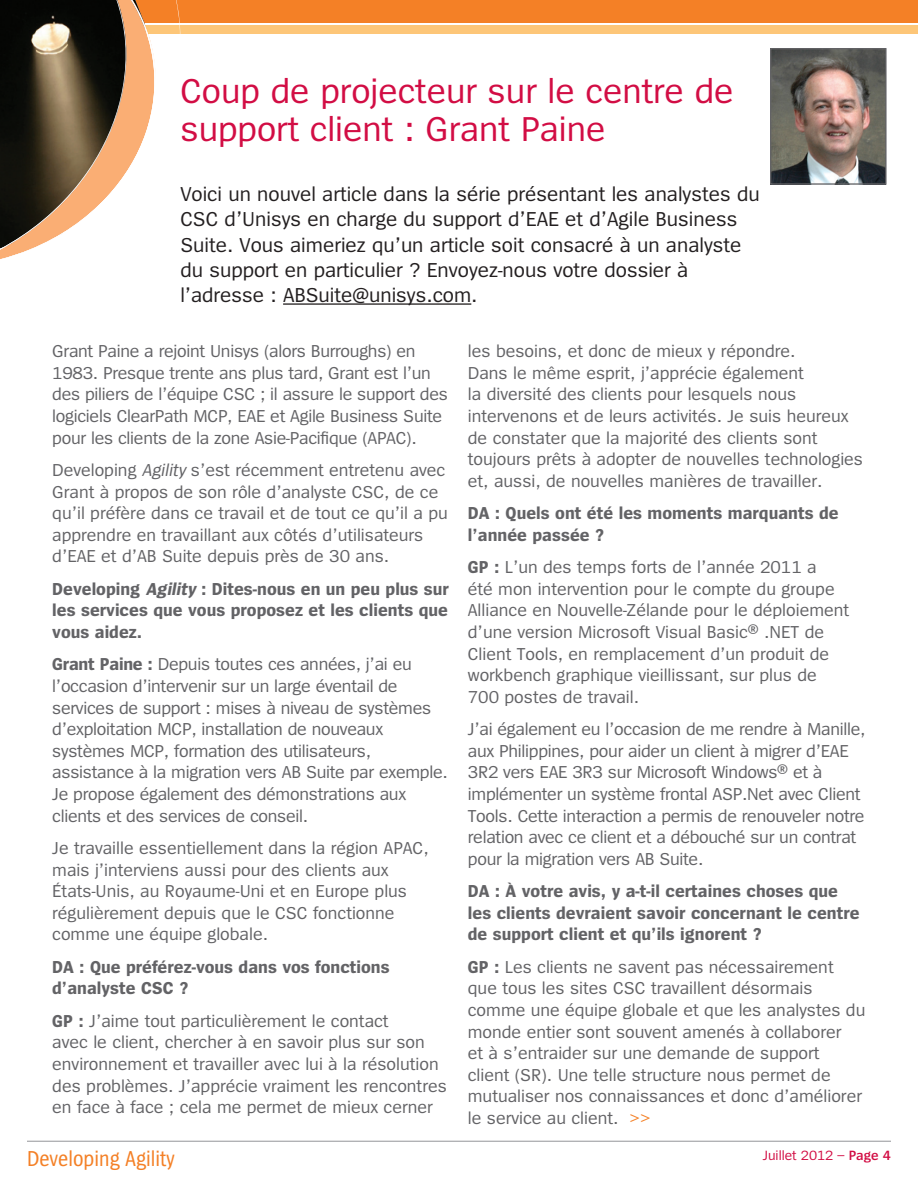
<style>
.page{position:relative;width:918px;height:1188px;background:#fff}
.page>*{position:absolute;margin:0;border:0;box-sizing:border-box;transform-origin:0 0}
.t1{font:36px/37.5px "Spiegel";color:#d20d44}
.Text_Headline{font:22.5px "Spiegel Cd";color:#f48026}
.t2{font:21px/25.2px "Spiegel";color:#231f20}
.t3{font:18px/21.6px "Spiegel";color:#636366}
.t4{font:700 18px/21.6px "Spiegel";color:#636366}
.t5{font:13.95px "Spiegel";color:#d20d44}
.s1{font-style:italic}
.s2{font-weight:700}
.s3{color:#f48026}
.s4{font-weight:600}
</style>
<div class="page">
<div style="left:0;top:0;width:918px;height:22px;background:#f48026"></div>
<div style="left:0;top:25px;width:918px;height:9px;background:#fdc678"></div>
<svg style="left:0;top:0;width:156px;height:259px"></svg>
<hr style="left:27px;top:1141px;width:864px;height:1px;background:#939598">
<hr style="left:283px;top:303px;width:188px;height:2px;background:#231f20">
<img style="left:772px;top:50px;width:113px;height:133px">
<div style="left:770px;top:48px;width:117px;height:137px;border:1px solid #636366"></div>
<p class="t1" style="left:180px;top:74px;width:555px">Coup de projecteur sur le centre de support client : Grant Paine</p>
<p class="t2" style="left:180px;top:182px;width:581px">Voici un nouvel article dans la série présentant les analystes du CSC d’Unisys en charge du support d’EAE et d’Agile Business Suite. Vous aimeriez qu’un article soit consacré à un analyste du support en particulier ? Envoyez-nous votre dossier à l’adresse : ABSuite@unisys.com.</p>
<p class="t3" style="left:52px;top:341px;width:397px">Grant Paine a rejoint Unisys (alors Burroughs) en 1983. Presque trente ans plus tard, Grant est l’un des piliers de l’équipe CSC ; il assure le support des logiciels ClearPath MCP, EAE et Agile Business Suite pour les clients de la zone Asie-Pacifique (APAC).</p>
<p class="t3" style="left:52px;top:460px;width:397px">Developing <span class="s1">Agility</span> s’est récemment entretenu avec Grant à propos de son rôle d’analyste CSC, de ce qu’il préfère dans ce travail et de tout ce qu’il a pu apprendre en travaillant aux côtés d’utilisateurs d’EAE et d’AB Suite depuis près de 30 ans.</p>
<p class="t4" style="left:52px;top:578px;width:398px;text-align:justify">Developing <span class="s1">Agility</span> : Dites-nous en un peu plus sur les services que vous proposez et les clients que vous aidez.</p>
<p class="t3" style="left:52px;top:654px;width:397px"><span class="s2">Grant Paine :</span> Depuis toutes ces années, j’ai eu l’occasion d’intervenir sur un large éventail de services de support : mises à niveau de systèmes d’exploitation MCP, installation de nouveaux systèmes MCP, formation des utilisateurs, assistance à la migration vers AB Suite par exemple.<br>Je propose également des démonstrations aux clients et des services de conseil.</p>
<p class="t3" style="left:52px;top:838px;width:378px">Je travaille essentiellement dans la région APAC, mais j’interviens aussi pour des clients aux États-Unis, au Royaume-Uni et en Europe plus régulièrement depuis que le CSC fonctionne comme une équipe globale.</p>
<p class="t4" style="left:52px;top:956px;width:339px">DA : Que préférez-vous dans vos fonctions d’analyste CSC ?</p>
<p class="t3" style="left:52px;top:1010px;width:396px"><span class="s2">GP :</span> J’aime tout particulièrement le contact<br>avec le client, chercher à en savoir plus sur son environnement et travailler avec lui à la résolution des problèmes. J’apprécie vraiment les rencontres en face à face ; cela me permet de mieux cerner</p>
<p class="t3" style="left:468px;top:341px;width:329px">les besoins, et donc de mieux y répondre.</p>
<p class="t3" style="left:468px;top:362px;width:397px">Dans le même esprit, j’apprécie également<br>la diversité des clients pour lesquels nous intervenons et de leurs activités. Je suis heureux de constater que la majorité des clients sont toujours prêts à adopter de nouvelles technologies et, aussi, de nouvelles manières de travailler.</p>
<p class="t4" style="left:468px;top:503px;width:372px">DA : Quels ont été les moments marquants de l’année passée ?</p>
<p class="t3" style="left:468px;top:557px;width:383px"><span class="s2">GP :</span> L’un des temps forts de l’année 2011 a<br>été mon intervention pour le compte du groupe Alliance en Nouvelle-Zélande pour le déploiement d’une version Microsoft Visual Basic® .NET de Client Tools, en remplacement d’un produit de workbench graphique vieillissant, sur plus de 700 postes de travail.</p>
<p class="t3" style="left:468px;top:719px;width:399px">J’ai également eu l’occasion de me rendre à Manille, aux Philippines, pour aider un client à migrer d’EAE 3R2 vers EAE 3R3 sur Microsoft Windows® et à implémenter un système frontal ASP.Net avec Client Tools. Cette interaction a permis de renouveler notre relation avec ce client et a débouché sur un contrat pour la migration vers AB Suite.</p>
<p class="t4" style="left:468px;top:881px;width:393px">DA : À votre avis, y a-t-il certaines choses que les clients devraient savoir concernant le centre de support client et qu’ils ignorent ?</p>
<p class="t3" style="left:468px;top:956px;width:399px"><span class="s2">GP :</span> Les clients ne savent pas nécessairement que tous les sites CSC travaillent désormais comme une équipe globale et que les analystes du monde entier sont souvent amenés à collaborer<br>et à s’entraider sur une demande de support client (SR). Une telle structure nous permet de mutualiser nos connaissances et donc d’améliorer le service au client. <span class="s3">&gt;&gt;</span></p>
<p class="Text_Headline" style="left:27px;top:1148px;width:149px">Developing Agility</p>
<p class="t5" style="left:763px;top:1148px;width:130px">Juillet 2012 – <span class="s4">Page 4</span></p>
</div>
